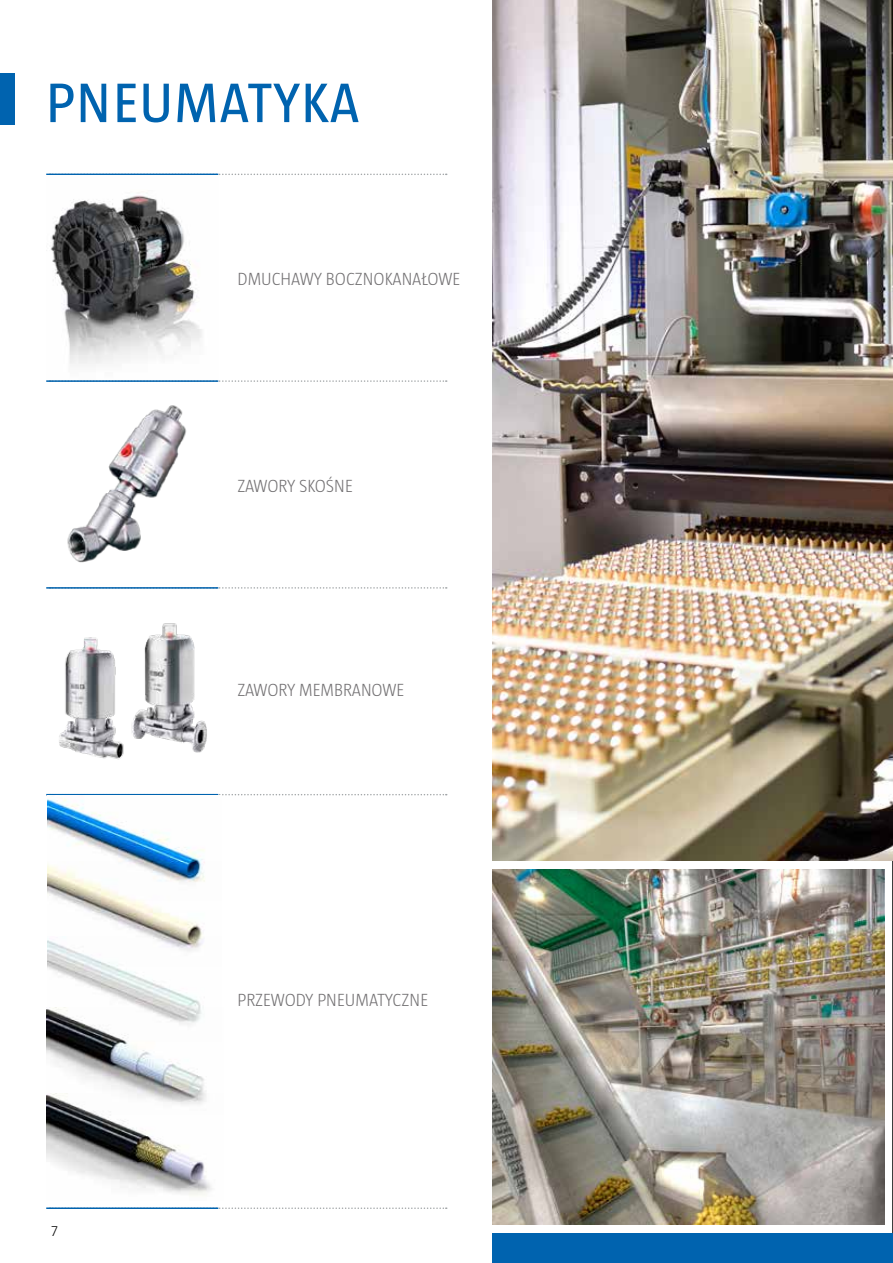
<style>
.page{position:relative;width:893px;height:1263px;background:#fff}
.page>*{position:absolute;margin:0;border:0;box-sizing:border-box;transform-origin:0 0}
.t1{font:57px "Taz";letter-spacing:.025em;color:#0063af}
.t2{font:300 18px "Taz";color:#727072}
.t3{font:300 15px "Taz";color:#000}
</style>
<div class="page">
<img style="left:493px;top:869px;width:391px;height:356px">
<div style="left:0;top:74px;width:14px;height:51px;background:#0063af"></div>
<hr style="left:892px;top:0;width:1px;height:1263px;background:#000">
<svg style="left:218px;top:174px;width:229px;height:1px"></svg>
<hr style="left:46px;top:174px;width:172px;height:1px;background:#0063af">
<img style="left:50px;top:195px;width:152px;height:169px">
<img style="left:59px;top:623px;width:148px;height:137px">
<svg style="left:218px;top:587px;width:229px;height:2px"></svg>
<hr style="left:46px;top:587px;width:172px;height:2px;background:#0063af">
<img style="left:67px;top:405px;width:120px;height:158px">
<svg style="left:218px;top:380px;width:229px;height:2px"></svg>
<hr style="left:46px;top:380px;width:172px;height:2px;background:#0063af">
<svg style="left:218px;top:794px;width:229px;height:1px"></svg>
<svg style="left:218px;top:1207px;width:229px;height:2px"></svg>
<hr style="left:46px;top:794px;width:172px;height:1px;background:#0063af">
<hr style="left:46px;top:1207px;width:172px;height:2px;background:#0063af">
<img style="left:48px;top:799px;width:156px;height:62px">
<img style="left:48px;top:967px;width:153px;height:41px">
<img style="left:46px;top:1008px;width:160px;height:86px">
<img style="left:46px;top:1094px;width:166px;height:102px">
<img style="left:48px;top:861px;width:157px;height:106px">
<img style="left:493px;top:0;width:400px;height:861px">
<div style="left:493px;top:1233px;width:400px;height:30px;background:#0063af"></div>
<h1 class="t1" style="left:46px;top:71px;width:315px">PNEUMATYKA</h1>
<p class="t2" style="left:237px;top:269px;width:224px">DMUCHAWY BOCZNOKANAŁOWE</p>
<p class="t2" style="left:237px;top:475px;width:117px">ZAWORY SKOŚNE</p>
<p class="t2" style="left:237px;top:679px;width:168px">ZAWORY MEMBRANOWE</p>
<p class="t3" style="left:51px;top:1222px;width:8px">7</p>
<p class="t2" style="left:237px;top:990px;width:192px">PRZEWODY PNEUMATYCZNE</p>
</div>
